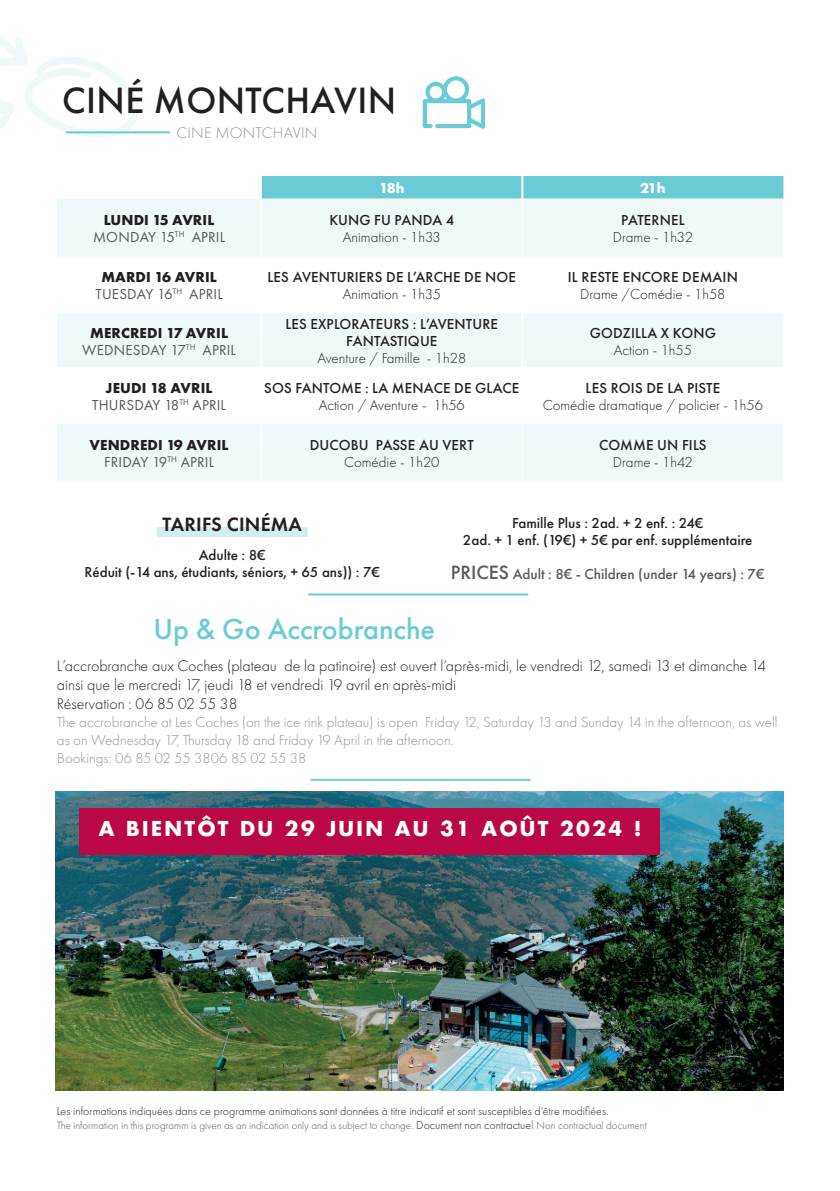
<style>
.page{position:relative;width:840px;height:1191px;background:#fff}
.page>*{position:absolute;margin:0;border:0;box-sizing:border-box;transform-origin:0 0}
.t1{font:500 38px "Futura PT";letter-spacing:.01em;color:#231f20}
.t2{font:500 30px "Futura PT";color:#6acbd6}
.t3{font:700 20px "Futura Std";letter-spacing:.12em;color:#fff}
.t4{font:600 20px "Futura PT";letter-spacing:.01em;color:#231f20}
.t5{font:300 16px/19.2px "Futura PT";color:#231f20}
.t6{font:300 16px "Futura PT";letter-spacing:.01em;color:#939598}
.t7{font:500 15px/17px "Futura PT";letter-spacing:.01em;color:#231f20;text-align:center}
.t8{font:300 15px/18px "Futura PT";color:#939598}
.t9{font:300 15px "Futura PT";color:#231f20}
.t10{font:15px/17px "Futura PT";letter-spacing:.01em;color:#57585a;text-align:center}
.t11{font:500 15px "Futura PT";color:#57585a}
.t12{font:700 15px/17px "Futura PT";letter-spacing:.01em;color:#231f20;text-align:center}
.t13{font:700 15px "Futura PT";letter-spacing:-.045em;color:#fff}
.t14{font:300 12px "Futura PT";color:#231f20}
.t15{font:300 11px "Futura PT";color:#57585a}
.s1{font-weight:700;color:#231f20}
.s2{font-weight:400;color:#57585a}
.s3{font-size:20px}
.s4{font-size:12px;color:#231f20}
.s5{font-size:12px}
</style>
<div class="page">
<hr style="left:308px;top:593px;width:220px;height:2px;background:#6acbd6">
<hr style="left:310px;top:779px;width:220px;height:2px;background:#6acbd6">
<img style="left:55px;top:791px;width:727px;height:299px">
<svg style="left:57px;top:199px;width:726px;height:282px;fill:#eff9fa"></svg>
<div style="left:261px;top:176px;width:522px;height:23px;background:#6acbd6"></div>
<hr style="left:521px;top:176px;width:2px;height:23px;background:#fff">
<hr style="left:260px;top:199px;width:2px;height:58px;background:#fff">
<hr style="left:521px;top:199px;width:2px;height:58px;background:#fff">
<hr style="left:260px;top:257px;width:2px;height:56px;background:#fff">
<hr style="left:521px;top:257px;width:2px;height:56px;background:#fff">
<hr style="left:260px;top:313px;width:2px;height:54px;background:#fff">
<hr style="left:521px;top:313px;width:2px;height:54px;background:#fff">
<hr style="left:260px;top:367px;width:2px;height:57px;background:#fff">
<hr style="left:521px;top:367px;width:2px;height:57px;background:#fff">
<hr style="left:260px;top:424px;width:2px;height:57px;background:#fff">
<hr style="left:521px;top:424px;width:2px;height:57px;background:#fff">
<svg style="left:0;top:35px;width:141px;height:102px"></svg>
<hr style="left:65px;top:131px;width:105px;height:2px;background:#6acbd6">
<div style="left:157px;top:527px;width:150px;height:10px;background:#d2edf1"></div>
<svg style="left:422px;top:76px;width:63px;height:53px"></svg>
<div style="left:79px;top:808px;width:580px;height:47px;background:#ba0745"></div>
<h1 class="t1" style="left:62px;top:77px;width:335px">CINÉ MONTCHAVIN</h1>
<p class="t6" style="left:176px;top:123px;width:142px">CINE MONTCHAVIN</p>
<p class="t13" style="left:379px;top:178px;width:27px">18h</p>
<p class="t13" style="left:639px;top:178px;width:27px">21h</p>
<p class="t10" style="left:93px;top:211px;width:133px"><span class="s1">LUNDI 15 AVRIL<br></span>MONDAY 15<sup>TH</sup> APRIL</p>
<p class="t7" style="left:329px;top:211px;width:126px">KUNG FU PANDA 4</p>
<p class="t9" style="left:342px;top:228px;width:100px">Animation - 1h33</p>
<p class="t10" style="left:95px;top:269px;width:129px"><span class="s1">MARDI 16 AVRIL<br></span>TUESDAY 16<sup>TH</sup> APRIL</p>
<p class="t7" style="left:267px;top:269px;width:250px">LES AVENTURIERS DE L’ARCHE DE NOE</p>
<p class="t9" style="left:342px;top:286px;width:100px">Animation - 1h35</p>
<p class="t10" style="left:82px;top:324px;width:155px"><span class="s1">MERCREDI 17 AVRIL<br></span>WEDNESDAY 17<sup>TH</sup> APRIL</p>
<p class="t7" style="left:285px;top:315px;width:214px">LES EXPLORATEURS : L’AVENTURE<br>FANTASTIQUE</p>
<p class="t9" style="left:317px;top:349px;width:150px">Aventure / Famille - 1h28</p>
<p class="t10" style="left:92px;top:379px;width:135px"><span class="s1">JEUDI 18 AVRIL<br></span>THURSDAY 18<sup>TH</sup> APRIL</p>
<p class="t7" style="left:264px;top:379px;width:256px">SOS FANTOME : LA MENACE DE GLACE</p>
<p class="t9" style="left:318px;top:396px;width:147px">Action / Aventure - 1h56</p>
<p class="t12" style="left:89px;top:435px;width:141px">VENDREDI 19 AVRIL<br><span class="s2">FRIDAY 19</span><sup>TH</sup> <span class="s2">APRIL</span></p>
<p class="t7" style="left:309px;top:436px;width:165px">DUCOBU PASSE AU VERT</p>
<p class="t9" style="left:344px;top:453px;width:97px">Comédie - 1h20</p>
<p class="t7" style="left:620px;top:211px;width:65px">PATERNEL</p>
<p class="t9" style="left:612px;top:228px;width:82px">Drame - 1h32</p>
<p class="t7" style="left:567px;top:269px;width:171px">IL RESTE ENCORE DEMAIN</p>
<p class="t9" style="left:580px;top:286px;width:147px">Drame /Comédie - 1h58</p>
<p class="t7" style="left:589px;top:324px;width:128px">GODZILLA X KONG</p>
<p class="t9" style="left:613px;top:341px;width:80px">Action - 1h55</p>
<p class="t7" style="left:585px;top:379px;width:136px">LES ROIS DE LA PISTE</p>
<p class="t9" style="left:542px;top:396px;width:221px">Comédie dramatique / policier - 1h56</p>
<p class="t7" style="left:599px;top:436px;width:109px">COMME UN FILS</p>
<p class="t9" style="left:612px;top:453px;width:81px">Drame - 1h42</p>
<h3 class="t4" style="left:162px;top:512px;width:141px">TARIFS CINÉMA</h3>
<p class="t7" style="left:84px;top:546px;width:297px">Adulte : 8€<br>Réduit (-14 ans, étudiants, séniors, + 65 ans)) : 7€</p>
<p class="t7" style="left:462px;top:514px;width:291px">Famille Plus : 2ad. + 2 enf. : 24€<br>2ad. + 1 enf. (19€) + 5€ par enf. supplémentaire</p>
<p class="t11" style="left:450px;top:564px;width:315px"><span class="s3">PRICES</span> Adult : 8€ - Children (under 14 years) : 7€</p>
<h2 class="t2" style="left:153px;top:611px;width:283px">Up &amp; Go Accrobranche</h2>
<p class="t5" style="left:57px;top:656px;width:710px">L’accrobranche aux Coches (plateau de la patinoire) est ouvert l’après-midi, le vendredi 12, samedi 13 et dimanche 14 ainsi que le mercredi 17, jeudi 18 et vendredi 19 avril en après-midi<br>Réservation : 06 85 02 55 38</p>
<p class="t8" style="left:57px;top:713px;width:721px">The accrobranche at Les Coches (on the ice rink plateau) is open Friday 12, Saturday 13 and Sunday 14 in the afternoon, as well as on Wednesday 17, Thursday 18 and Friday 19 April in the afternoon.<br>Bookings: 06 85 02 55 3806 85 02 55 38</p>
<h3 class="t3" style="left:99px;top:815px;width:544px">A BIENTÔT DU 29 JUIN AU 31 AOÛT 2024 !</h3>
<p class="t14" style="left:57px;top:1104px;width:552px">Les informations indiquées dans ce programme animations sont données à titre indicatif et sont susceptibles d’être modifiées.</p>
<p class="t15" style="left:57px;top:1118px;width:591px">The information in this programm is given as an indication only and is subject to change. <span class="s4">Document non contractue</span><span class="s5">l</span> Non contractual document</p>
</div>
